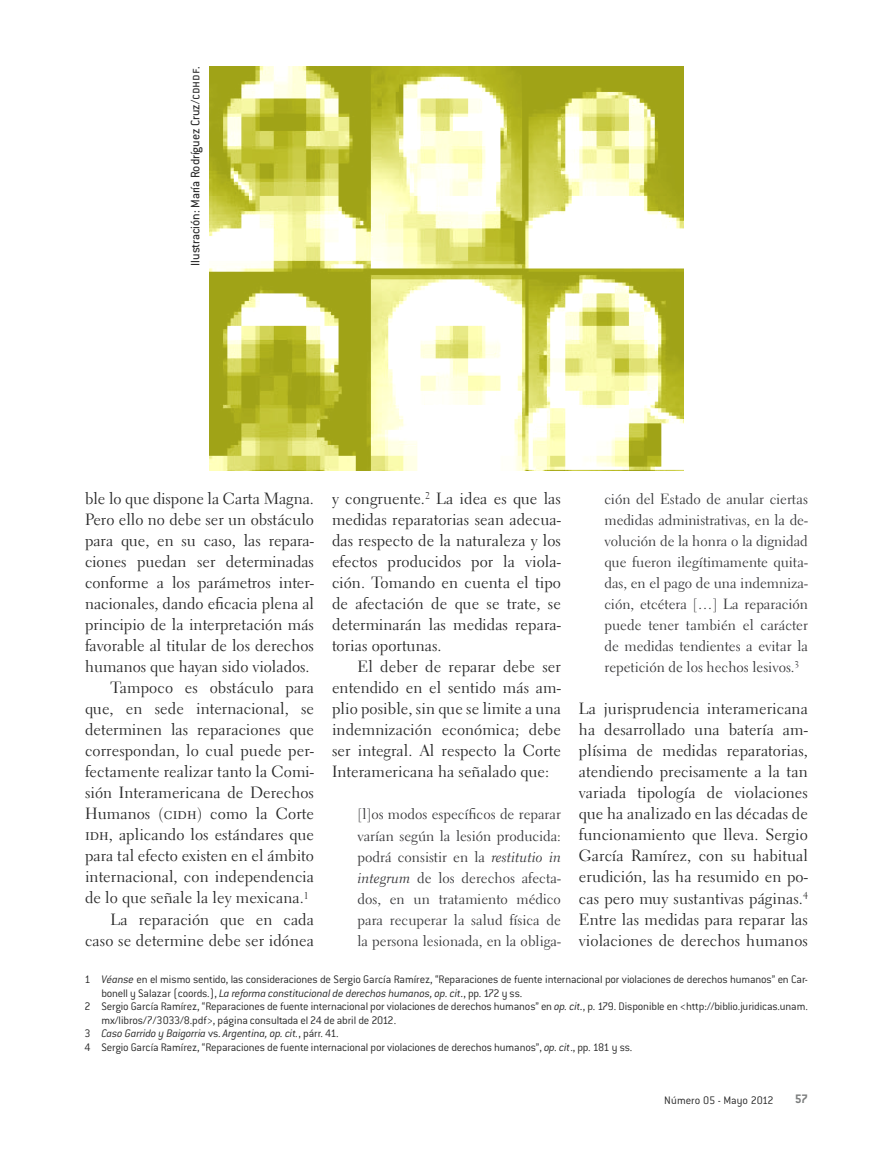
<style>
.page{position:relative;width:893px;height:1170px;background:#fff}
.page>*{position:absolute;margin:0;border:0;box-sizing:border-box;transform-origin:0 0}
.t1{font:16.2px/21px "Electra LT Std";letter-spacing:.005em;color:#272727;text-align:justify}
.t2{font:14.7px/21px "Electra LT Std";color:#373739;text-align:justify}
.t3{font:13.5px "Conduit ITC Std";color:#272727}
.t4{font:700 13.5px "Conduit ITC Std";color:#7d7f7f}
.t5{font:300 12px "Conduit ITC Std";letter-spacing:-.015em;color:#272727}
.t6{font:italic 300 12px "Conduit ITC Std";letter-spacing:-.015em;color:#272727}
.s1{font-family:"Electra LT Std Cursive"}
.s2{font-style:italic}
.s3{font-style:normal}
.s4{font-weight:400}
.s5{font-weight:400;font-style:italic}
</style>
<div class="page">
<img style="left:209px;top:67px;width:474px;height:403px">
<p class="t3" style="left:187px;top:266px;width:200px;rotate:-90deg">Ilustración: María Rodríguez Cruz/cdhdf.</p>
<p class="t1" style="left:85px;top:488px;width:230px">ble lo que dispone la Carta Magna.</p>
<p class="t1" style="left:85px;top:509px;width:230px">Pero ello no debe ser un obstáculo</p>
<p class="t1" style="left:85px;top:530px;width:230px">para que, en su caso, las repara-</p>
<p class="t1" style="left:85px;top:551px;width:230px">ciones puedan ser determinadas</p>
<p class="t1" style="left:85px;top:572px;width:230px">conforme a los parámetros inter-</p>
<p class="t1" style="left:85px;top:593px;width:230px">nacionales, dando eficacia plena al</p>
<p class="t1" style="left:85px;top:614px;width:230px">principio de la interpretación más</p>
<p class="t1" style="left:85px;top:635px;width:230px">favorable al titular de los derechos</p>
<p class="t1" style="left:85px;top:656px;width:226px">humanos que hayan sido violados.</p>
<p class="t1" style="left:111px;top:677px;width:205px">Tampoco es obstáculo para</p>
<p class="t1" style="left:85px;top:698px;width:230px">que, en sede internacional, se</p>
<p class="t1" style="left:85px;top:719px;width:230px">determinen las reparaciones que</p>
<p class="t1" style="left:85px;top:740px;width:230px">correspondan, lo cual puede per-</p>
<p class="t1" style="left:85px;top:761px;width:230px">fectamente realizar tanto la Comi-</p>
<p class="t1" style="left:85px;top:782px;width:230px">sión Interamericana de Derechos</p>
<p class="t1" style="left:85px;top:803px;width:230px">Humanos (cidh) como la Corte</p>
<p class="t1" style="left:85px;top:824px;width:230px">idh, aplicando los estándares que</p>
<p class="t1" style="left:85px;top:845px;width:230px">para tal efecto existen en el ámbito</p>
<p class="t1" style="left:85px;top:866px;width:230px">internacional, con independencia</p>
<p class="t1" style="left:85px;top:887px;width:225px">de lo que señale la ley mexicana.<sup>1</sup></p>
<p class="t1" style="left:111px;top:908px;width:205px">La reparación que en cada</p>
<p class="t1" style="left:85px;top:929px;width:230px">caso se determine debe ser idónea</p>
<p class="t1" style="left:332px;top:488px;width:230px">y congruente.<sup>2</sup> La idea es que las medidas reparatorias sean adecua&shy;das respecto de la naturaleza y los efectos producidos por la viola&shy;ción. Tomando en cuenta el tipo de afectación de que se trate, se determinarán las medidas repara&shy;torias oportunas.</p>
<p class="t1" style="left:332px;top:656px;width:230px;text-indent:26px">El deber de reparar debe ser entendido en el sentido más am&shy;plio posible, sin que se limite a una indemnización económica; debe ser integral. Al respecto la Corte Interamericana ha señalado que:</p>
<p class="t2" style="left:357px;top:804px;width:205px">[l]os modos específicos de reparar varían según la lesión producida: podrá consistir en la <span class="s1">restitutio in integrum</span> de los derechos afecta&shy;dos, en un tratamiento médico para recuperar la salud física de la persona lesionada, en la obliga-</p>
<p class="t2" style="left:604px;top:489px;width:205px">ción del Estado de anular ciertas medidas administrativas, en la de&shy;volución de la honra o la dignidad que fueron ilegítimamente quita&shy;das, en el pago de una indemniza&shy;ción, etcétera […] La reparación puede tener también el carácter de medidas tendientes a evitar la repetición de los hechos lesivos.<sup>3</sup></p>
<p class="t1" style="left:579px;top:698px;width:230px">La jurisprudencia interamericana ha desarrollado una batería am&shy;plísima de medidas reparatorias, atendiendo precisamente a la tan variada tipología de violaciones que ha analizado en las décadas de funcionamiento que lleva. Sergio García Ramírez, con su habitual erudición, las ha resumido en po&shy;cas pero muy sustantivas páginas.<sup>4<br></sup>Entre las medidas para reparar las violaciones de derechos humanos</p>
<p class="t5" style="left:84px;top:971px;width:725px">1 <span class="s2">Véanse</span> en el mismo sentido, las consideraciones de Sergio García Ramírez, “Reparaciones de fuente internacional por violaciones de derechos humanos” en Car-</p>
<p class="t6" style="left:101px;top:985px;width:422px"><span class="s3">bonell y Salazar (coords.),</span> La reforma constitucional de derechos humanos, op. cit<span class="s4">.</span><span class="s3">, pp. 172 y ss.</span></p>
<p class="t5" style="left:84px;top:998px;width:725px">2 Sergio García Ramírez, “Reparaciones de fuente internacional por violaciones de derechos humanos” en <span class="s2">op. cit</span><span class="s5">.</span>, p. 179. Disponible en &lt;http://biblio.juridicas.unam.</p>
<p class="t5" style="left:101px;top:1012px;width:296px">mx/libros/7/3033/8.pdf&gt;, página consultada el 24 de abril de 2012.</p>
<p class="t6" style="left:84px;top:1025px;width:256px"><span class="s3">3</span> Caso Garrido y Baigorria <span class="s3">vs.</span> Argentina, op. cit.<span class="s3">, párr. 41.</span></p>
<p class="t5" style="left:84px;top:1039px;width:550px">4 Sergio García Ramírez, “Reparaciones de fuente internacional por violaciones de derechos humanos”, <span class="s2">op. cit</span>., pp. 181 y ss.</p>
<p class="t5" style="left:664px;top:1092px;width:111px">Número 05 - Mayo 2012</p>
<p class="t4" style="left:795px;top:1090px;width:15px">57</p>
</div>
